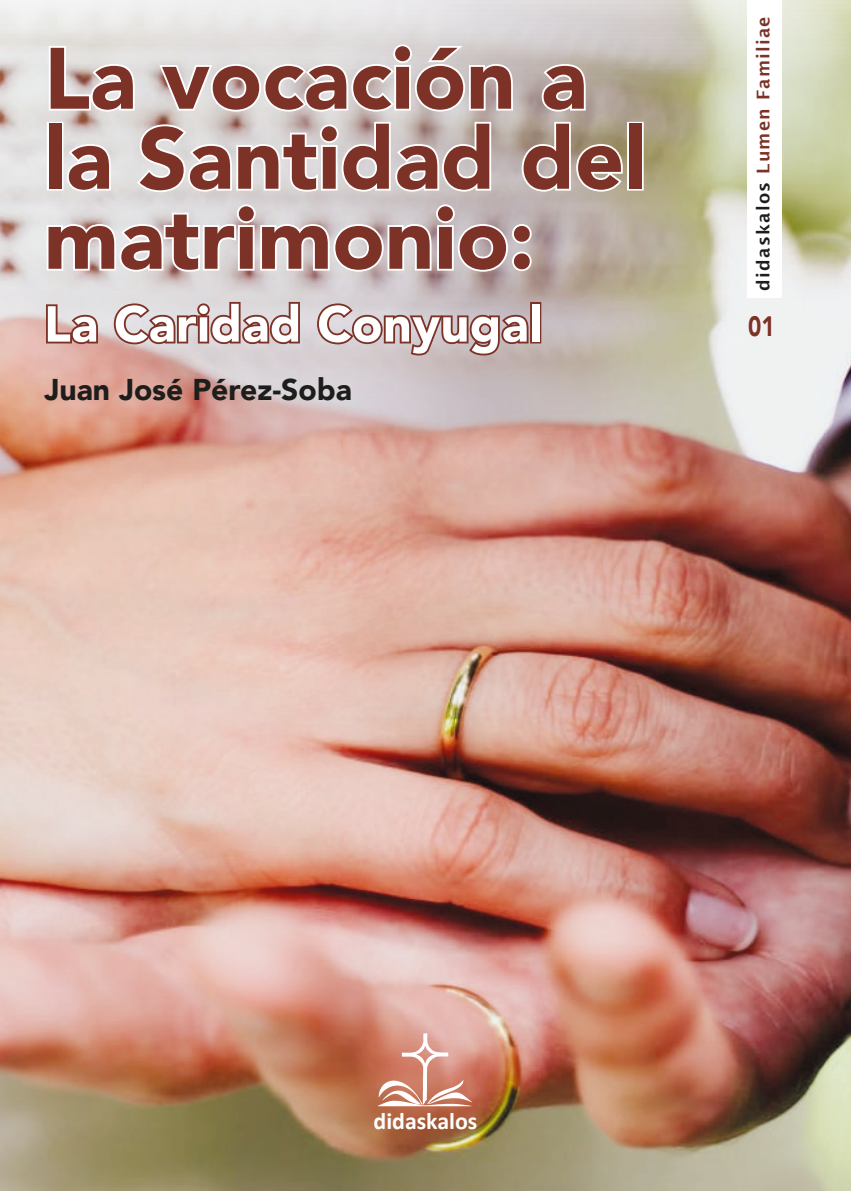
<style>
.page{position:relative;width:851px;height:1191px;background:#fff}
.page>*{position:absolute;margin:0;border:0;box-sizing:border-box;transform-origin:0 0}
.t1{font:900 86px/80px "Avenir";color:#7d3227}
.t2{font:900 50px "Avenir";letter-spacing:.01em;color:#fff}
.t3{font:900 30px "Avenir";color:#1d1d1b}
.t4{font:900 28px "Avenir";color:#7d3227;scale:.8 1}
.t5{font:700 24px "Calibri";color:#fff}
.t6{font:600 17.6px "Lucida Sans";letter-spacing:.07em;color:#7d3227}
.s1{color:#1d1d1b}
</style>
<div class="page">
<img style="left:0;top:0;width:850px;height:1191px">
<hr style="left:850px;top:0;width:1px;height:1191px;background:#7d3227">
<svg style="left:47px;top:44px;width:89px;height:70px"></svg>
<svg style="left:156px;top:42px;width:358px;height:72px"></svg>
<svg style="left:539px;top:62px;width:48px;height:52px"></svg>
<div style="left:47px;top:122px;width:16px;height:69px;border:4px solid #fff"></div>
<svg style="left:64px;top:142px;width:49px;height:52px"></svg>
<svg style="left:134px;top:120px;width:359px;height:74px"></svg>
<svg style="left:519px;top:120px;width:105px;height:74px"></svg>
<div style="left:627px;top:122px;width:16px;height:69px;border:4px solid #fff"></div>
<svg style="left:45px;top:202px;width:489px;height:72px"></svg>
<svg style="left:44px;top:302px;width:56px;height:45px;background:#bb938d"></svg>
<svg style="left:111px;top:300px;width:191px;height:47px;background:#b89895"></svg>
<svg style="left:314px;top:301px;width:216px;height:57px;background:#b69999"></svg>
<div style="left:530px;top:302px;width:11px;height:41px;border:4px solid #7d3227"></div>
<svg style="left:748px;top:315px;width:23px;height:22px"></svg>
<div style="left:747px;top:0;width:34px;height:298px;background:#fff"></div>
<svg style="left:377px;top:1033px;width:97px;height:74px;background:#d99b8b"></svg>
<p class="t6" style="left:753px;top:291px;width:276px;rotate:-90deg"><span class="s1">didaskalos</span> Lumen Familiae</p>
<p class="t1" style="left:44px;top:37px;width:604px">La vocación a la Santidad del matrimonio:</p>
<p class="t2" style="left:44px;top:281px;width:499px">La Caridad Conyugal</p>
<p class="t4" style="left:748px;top:302px;width:35px">01</p>
<p class="t3" style="left:44px;top:363px;width:309px">Juan José Pérez-Soba</p>
<p class="t5" style="left:373px;top:1106px;width:105px">didaskalos</p>
</div>
